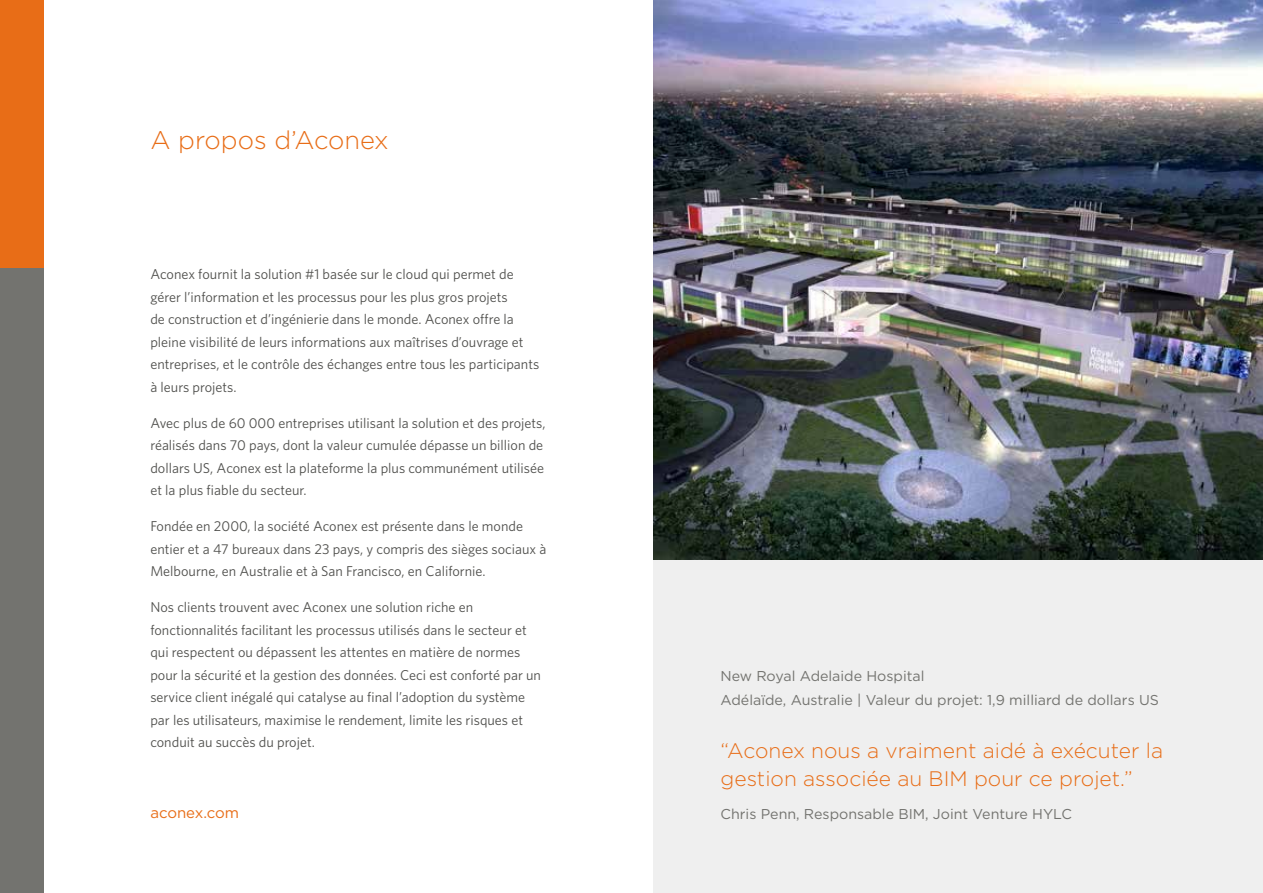
<style>
.page{position:relative;width:1263px;height:893px;background:#fff}
.page>*{position:absolute;margin:0;border:0;box-sizing:border-box;transform-origin:0 0}
.t1{font:300 25.5px "Gotham";color:#e86d17}
.t2{font:300 21px/28.5px "Gotham";color:#e86d17}
.t3{font:15px "Gotham";color:#e86d17}
.t4{font:14.25px/22.5px "Whitney";color:#4e4e4b}
.t5{font:14.25px/23.7px "Gotham";color:#73736f}
</style>
<div class="page">
<div style="left:0;top:0;width:44px;height:268px;background:#e86d17"></div>
<div style="left:0;top:268px;width:44px;height:625px;background:#73736f"></div>
<div style="left:653px;top:560px;width:610px;height:333px;background:#efefef"></div>
<img style="left:653px;top:0;width:610px;height:560px">
<h1 class="t1" style="left:150px;top:124px;width:240px">A propos d’Aconex</h1>
<p class="t4" style="left:150px;top:263px;width:390px">Aconex fournit la solution #1 basée sur le cloud qui permet de gérer l’information et les processus pour les plus gros projets<br>de construction et d’ingénierie dans le monde. Aconex offre la pleine visibilité de leurs informations aux maîtrises d’ouvrage et entreprises, et le contrôle des échanges entre tous les participants à leurs projets.</p>
<p class="t4" style="left:150px;top:411px;width:397px">Avec plus de 60 000 entreprises utilisant la solution et des projets, réalisés dans 70 pays, dont la valeur cumulée dépasse un billion de dollars US, Aconex est la plateforme la plus communément utilisée et la plus fiable du secteur.</p>
<p class="t4" style="left:150px;top:515px;width:398px">Fondée en 2000, la société Aconex est présente dans le monde entier et a 47 bureaux dans 23 pays, y compris des sièges sociaux à<br>Melbourne, en Australie et à San Francisco, en Californie.</p>
<p class="t4" style="left:150px;top:596px;width:392px">Nos clients trouvent avec Aconex une solution riche en fonctionnalités facilitant les processus utilisés dans le secteur et qui respectent ou dépassent les attentes en matière de normes pour la sécurité et la gestion des données. Ceci est conforté par un service client inégalé qui catalyse au final l’adoption du système par les utilisateurs, maximise le rendement, limite les risques et conduit au succès du projet.</p>
<p class="t3" style="left:150px;top:803px;width:90px">aconex.com</p>
<p class="t5" style="left:721px;top:664px;width:440px">New Royal Adelaide Hospital<br>Adélaïde, Australie | Valeur du projet: 1,9 milliard de dollars US</p>
<h2 class="t2" style="left:721px;top:735px;width:444px">“Aconex nous a vraiment aidé à exécuter la gestion associée au BIM pour ce projet.”</h2>
<p class="t5" style="left:721px;top:802px;width:353px">Chris Penn, Responsable BIM, Joint Venture HYLC</p>
</div>
